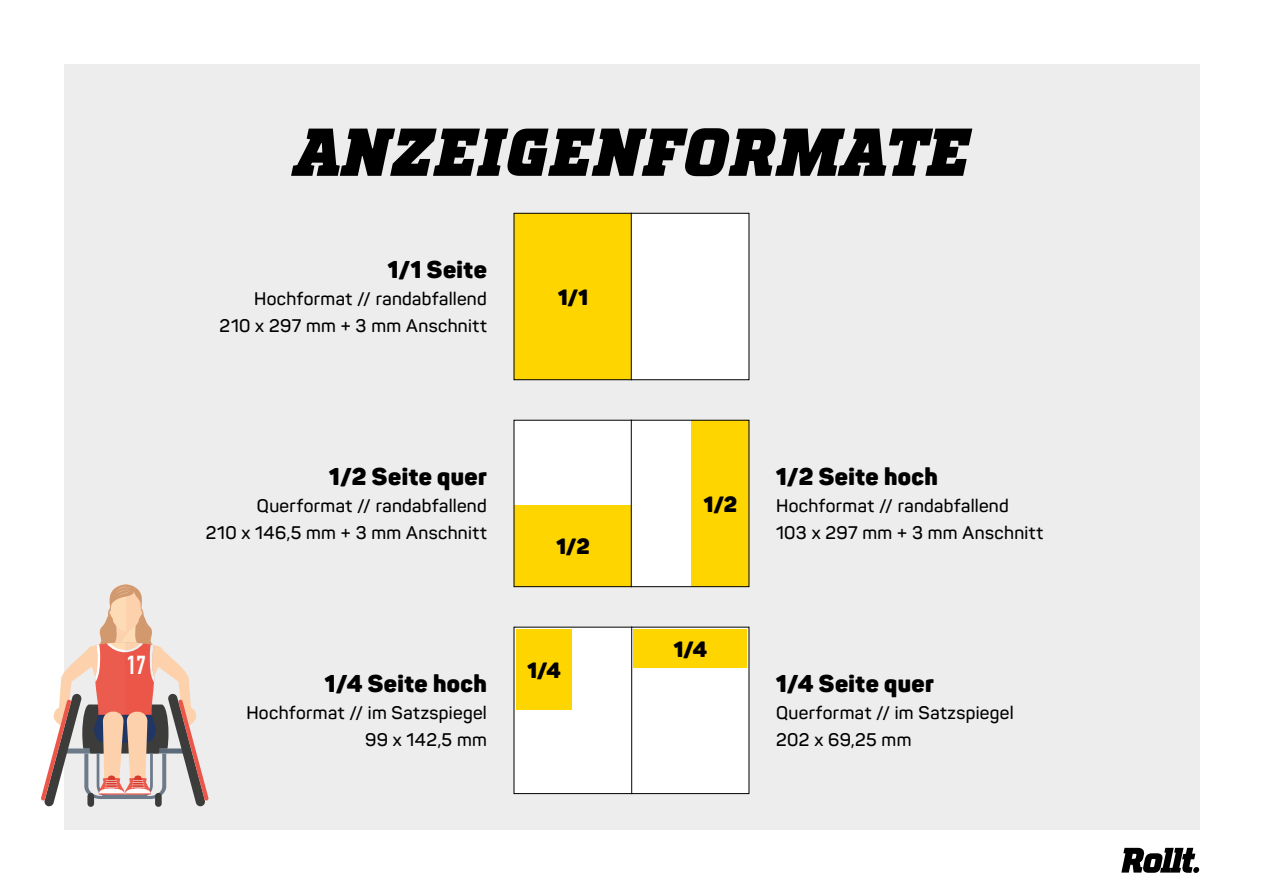
<style>
.page{position:relative;width:1263px;height:893px;background:#fff}
.page>*{position:absolute;margin:0;border:0;box-sizing:border-box;transform-origin:0 0}
.t1{font:italic 900 67.5px "TT Polls";color:#000}
.t2{font:700 25.35px "DIN Condensed";color:#fff}
.t3{font:900 24px "Panton";letter-spacing:.02em;color:#000}
.t4{font:900 21.9px "Panton";color:#000}
.t5{font:600 18px/27px "Panton";letter-spacing:.02em;color:#000;text-align:right}
</style>
<div class="page">
<svg style="left:1121px;top:848px;width:78px;height:25px"></svg>
<div style="left:64px;top:64px;width:1135px;height:765px;background:#ededed"></div>
<div style="left:514px;top:420px;width:118px;height:167px;background:#fff"></div>
<div style="left:514px;top:505px;width:118px;height:82px;background:#ffd500"></div>
<div style="left:631px;top:420px;width:118px;height:167px;background:#fff"></div>
<div style="left:691px;top:420px;width:58px;height:167px;background:#ffd500"></div>
<div style="left:631px;top:420px;width:118px;height:167px;border:1px solid #000"></div>
<div style="left:631px;top:627px;width:118px;height:167px;background:#fff"></div>
<div style="left:633px;top:629px;width:114px;height:39px;background:#ffd500"></div>
<div style="left:514px;top:627px;width:118px;height:167px;background:#fff"></div>
<div style="left:516px;top:629px;width:56px;height:81px;background:#ffd500"></div>
<div style="left:513px;top:627px;width:119px;height:167px;border:1px solid #000"></div>
<div style="left:514px;top:213px;width:118px;height:167px;background:#ffd500"></div>
<div style="left:513px;top:213px;width:119px;height:167px;border:1px solid #000"></div>
<div style="left:631px;top:213px;width:118px;height:167px;background:#fff"></div>
<div style="left:631px;top:213px;width:118px;height:167px;border:1px solid #000"></div>
<svg style="left:41px;top:584px;width:168px;height:223px"></svg>
<h2 class="t2" style="left:127px;top:650px;width:20px">17</h2>
<h1 class="t1" style="left:294px;top:109px;width:676px">ANZEIGENFORMATE</h1>
<h3 class="t3" style="left:388px;top:254px;width:101px">1/1 Seite</h3>
<p class="t5" style="left:220px;top:285px;width:269px">Hochformat // randabfallend<br>210 x 297 mm + 3 mm Anschnitt</p>
<p class="t4" style="left:558px;top:283px;width:32px">1/1</p>
<h3 class="t3" style="left:329px;top:461px;width:159px">1/2 Seite quer</h3>
<p class="t5" style="left:206px;top:492px;width:283px">Querformat // randabfallend<br>210 x 146,5 mm + 3 mm Anschnitt</p>
<p class="t4" style="left:556px;top:532px;width:35px">1/2</p>
<h3 class="t3" style="left:325px;top:668px;width:164px">1/4 Seite hoch</h3>
<p class="t5" style="left:246px;top:699px;width:242px">Hochformat // im Satzspiegel<br>99 x 142,5 mm</p>
<p class="t4" style="left:527px;top:656px;width:35px">1/4</p>
<p class="t4" style="left:704px;top:490px;width:35px">1/2</p>
<h3 class="t3" style="left:776px;top:461px;width:163px">1/2 Seite hoch</h3>
<p class="t5" style="left:776px;top:492px;width:269px;text-align:left">Hochformat // randabfallend<br>103 x 297 mm + 3 mm Anschnitt</p>
<p class="t4" style="left:674px;top:635px;width:35px">1/4</p>
<h3 class="t3" style="left:776px;top:668px;width:159px">1/4 Seite quer</h3>
<p class="t5" style="left:776px;top:699px;width:239px;text-align:left">Querformat // im Satzspiegel<br>202 x 69,25 mm</p>
</div>
